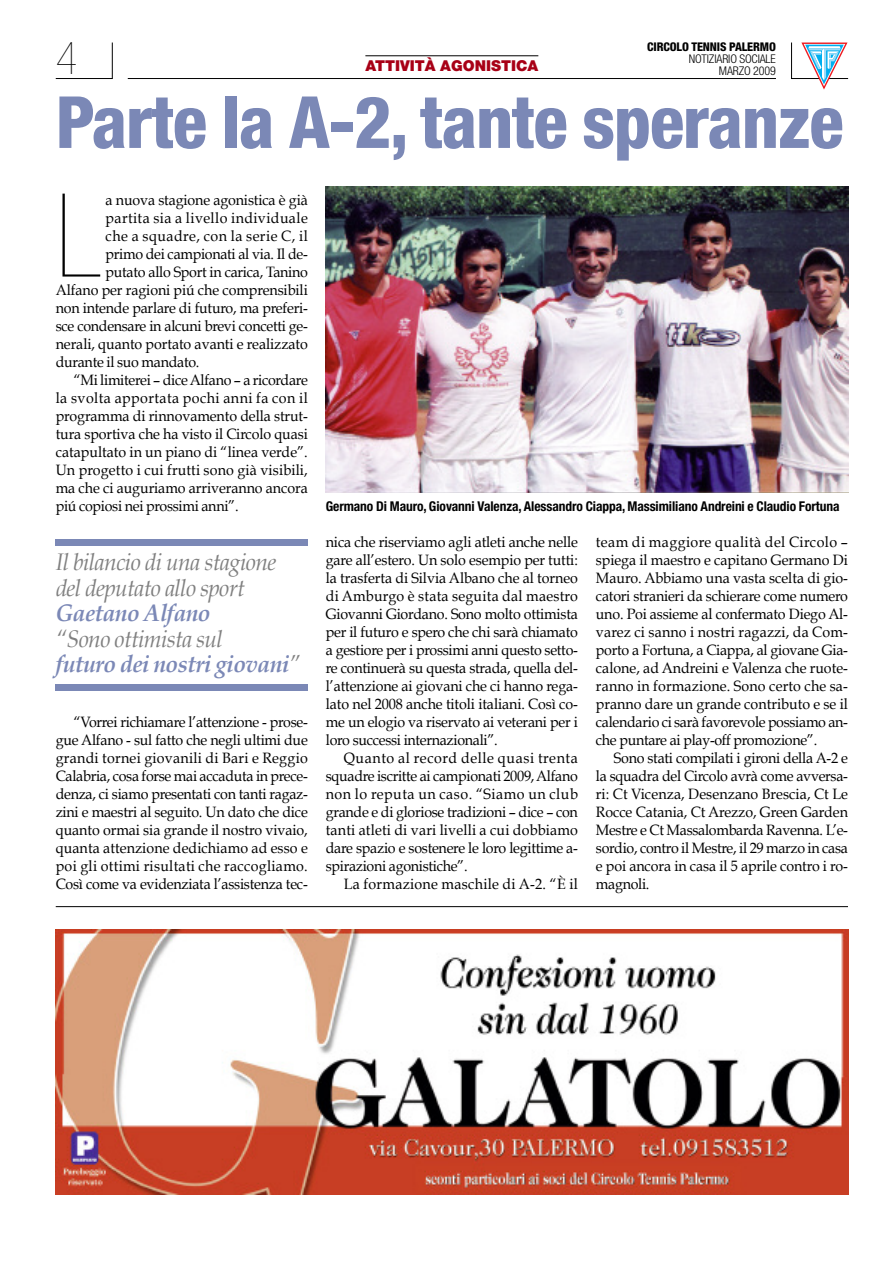
<style>
.page{position:relative;width:893px;height:1263px;background:#fff}
.page>*{position:absolute;margin:0;border:0;box-sizing:border-box;transform-origin:0 0}
.t1{font:900 condensed 116.1px "Helvetica Neue";color:#000}
.t2{font:800 condensed 72px "Helvetica Neue";letter-spacing:-.015em;color:#7b88b6}
.t3{font:900 condensed 45px "Helvetica Neue";color:#000}
.t4{font:italic 700 24px/25.5px "Book Antiqua";letter-spacing:-.025em;color:#7b88b6;scale:.95 1}
.t5{font:italic 24px/25.5px "Book Antiqua";letter-spacing:-.025em;color:#808080;scale:.95 1}
.t6{font:15px/18px "Book Antiqua";letter-spacing:-.015em;color:#000;text-align:justify;scale:.95 1}
.t7{font:15px "Book Antiqua";letter-spacing:.03em;color:#000;scale:.95 1}
.t8{font:15px "Book Antiqua";letter-spacing:.01em;color:#000;scale:.95 1}
.t9{font:15px "Book Antiqua";letter-spacing:.02em;color:#000;scale:.95 1}
.t10{font:15px "Book Antiqua";letter-spacing:.025em;color:#000;scale:.95 1}
.t11{font:900 15px "Helvetica Neue";color:#a80016}
.t12{font:700 condensed 13.5px "Helvetica Neue";letter-spacing:-.005em;color:#000}
.t13{font:300 condensed 12px "Helvetica Neue";letter-spacing:-.01em;color:#000}
.t14{font:800 condensed 12px "Helvetica Neue";letter-spacing:-.01em;color:#000}
.s1{font-weight:400;color:#808080}
</style>
<div class="page">
<svg style="left:55px;top:42px;width:58px;height:37px"></svg>
<svg style="left:791px;top:42px;width:58px;height:47px"></svg>
<hr style="left:128px;top:78px;width:648px;height:1px;background:#000">
<hr style="left:365px;top:55px;width:173px;height:1px;background:#000">
<img style="left:326px;top:187px;width:522px;height:306px">
<div style="left:56px;top:539px;width:252px;height:7px;background:#7b88b6"></div>
<div style="left:56px;top:684px;width:252px;height:7px;background:#7b88b6"></div>
<img style="left:56px;top:929px;width:792px;height:266px">
<hr style="left:56px;top:906px;width:792px;height:1px;background:#000">
<h3 class="t3" style="left:56px;top:42px;width:23px">4</h3>
<p class="t14" style="left:647px;top:43px;width:130px">CIRCOLO TENNIS PALERMO</p>
<p class="t13" style="left:689px;top:55px;width:89px">NOTIZIARIO SOCIALE</p>
<p class="t11" style="left:365px;top:61px;width:174px">ATTIVITÀ AGONISTICA</p>
<p class="t13" style="left:719px;top:67px;width:59px">MARZO 2009</p>
<h2 class="t2" style="left:56px;top:97px;width:789px">Parte la A-2, tante speranze</h2>
<h1 class="t1" style="left:56px;top:194px;width:49px">L</h1>
<p class="t6" style="left:106px;top:191px;width:214px">a nuova stagione agonistica è già</p>
<p class="t10" style="left:106px;top:209px;width:214px">partita sia a livello individuale</p>
<p class="t7" style="left:106px;top:227px;width:214px">che a squadre, con la serie C, il</p>
<p class="t6" style="left:106px;top:245px;width:214px">primo dei campionati al via. Il de-</p>
<p class="t6" style="left:106px;top:263px;width:214px">putato allo Sport in carica, Tanino</p>
<p class="t6" style="left:56px;top:281px;width:267px">Alfano per ragioni piú che comprensibili</p>
<p class="t6" style="left:56px;top:299px;width:267px">non intende parlare di futuro, ma preferi-</p>
<p class="t6" style="left:56px;top:317px;width:267px">sce condensare in alcuni brevi concetti ge-</p>
<p class="t6" style="left:56px;top:335px;width:267px">nerali, quanto portato avanti e realizzato</p>
<p class="t6" style="left:56px;top:353px;width:153px">durante il suo mandato.</p>
<p class="t6" style="left:74px;top:371px;width:248px">“Mi limiterei – diceAlfano – a ricordare</p>
<p class="t7" style="left:56px;top:389px;width:267px">la svolta apportata pochi anni fa con il</p>
<p class="t6" style="left:56px;top:407px;width:267px">programma di rinnovamento della strut-</p>
<p class="t6" style="left:56px;top:425px;width:267px">tura sportiva che ha visto il Circolo quasi</p>
<p class="t6" style="left:56px;top:443px;width:267px">catapultato in un piano di “linea verde”.</p>
<p class="t8" style="left:56px;top:461px;width:267px">Un progetto i cui frutti sono già visibili,</p>
<p class="t6" style="left:56px;top:479px;width:267px">ma che ci auguriamo arriveranno ancora</p>
<p class="t6" style="left:56px;top:497px;width:194px">piú copiosi nei prossimi anni”.</p>
<p class="t12" style="left:326px;top:501px;width:515px">Germano Di Mauro, Giovanni Valenza, Alessandro Ciappa, Massimiliano Andreini e Claudio Fortuna</p>
<h3 class="t5" style="left:56px;top:550px;width:234px">Il bilancio di una stagione del deputato allo sport</h3>
<h3 class="t4" style="left:56px;top:601px;width:165px">Gaetano Alfano</h3>
<h3 class="t4" style="left:56px;top:626px;width:259px"><span class="s1">“Sono ottimista sul<br></span>futuro dei nostri giovani<span class="s1">”</span></h3>
<p class="t6" style="left:56px;top:713px;width:267px;text-indent:18px">“Vorrei richiamare l’attenzione - prose&shy;gue Alfano - sul fatto che negli ultimi due grandi tornei giovanili di Bari e Reggio Calabria, cosa forse mai accaduta in prece&shy;denza, ci siamo presentati con tanti ragaz&shy;zini e maestri al seguito. Un dato che dice quanto ormai sia grande il nostro vivaio, quanta attenzione dedichiamo ad esso e poi gli ottimi risultati che raccogliamo.<br>Così come va evidenziata l’assistenza tec-</p>
<p class="t6" style="left:326px;top:533px;width:267px">nica che riserviamo agli atleti anche nelle gare all’estero. Un solo esempio per tutti: la trasferta di Silvia Albano che al torneo di Amburgo è stata seguita dal maestro Giovanni Giordano. Sono molto ottimista per il futuro e spero che chi sarà chiamato a gestiore per i prossimi anni questo setto&shy;re continuerà su questa strada, quella del&shy;l’attenzione ai giovani che ci hanno rega&shy;lato nel 2008 anche titoli italiani. Così co&shy;me un elogio va riservato ai veterani per i loro successi internazionali”.</p>
<p class="t6" style="left:326px;top:749px;width:267px;text-indent:18px">Quanto al record delle quasi trenta squadre iscritte ai campionati 2009,Alfano non lo reputa un caso. “Siamo un club grande e di gloriose tradizioni – dice – con tanti atleti di vari livelli a cui dobbiamo dare spazio e sostenere le loro legittime a&shy;spirazioni agonistiche”.</p>
<p class="t9" style="left:344px;top:875px;width:248px">La formazione maschile di A-2. “È il</p>
<p class="t6" style="left:596px;top:533px;width:267px">team di maggiore qualità del Circolo – spiega il maestro e capitano Germano Di Mauro. Abbiamo una vasta scelta di gio&shy;catori stranieri da schierare come numero uno. Poi assieme al confermato Diego Al&shy;varez ci sanno i nostri ragazzi, da Com&shy;porto a Fortuna, a Ciappa, al giovane Gia&shy;calone, ad Andreini e Valenza che ruote&shy;ranno in formazione. Sono certo che sa&shy;pranno dare un grande contributo e se il calendario ci sarà favorevole possiamo an&shy;che puntare ai play-off promozione”.</p>
<p class="t6" style="left:596px;top:749px;width:267px;text-indent:18px">Sono stati compilati i gironi della A-2 e la squadra del Circolo avrà come avversa&shy;ri: Ct Vicenza, Desenzano Brescia, Ct Le Rocce Catania, Ct Arezzo, Green Garden Mestre e Ct Massalombarda Ravenna. L’e&shy;sordio, contro il Mestre, il 29 marzo in casa e poi ancora in casa il 5 aprile contro i ro&shy;magnoli.</p>
</div>
